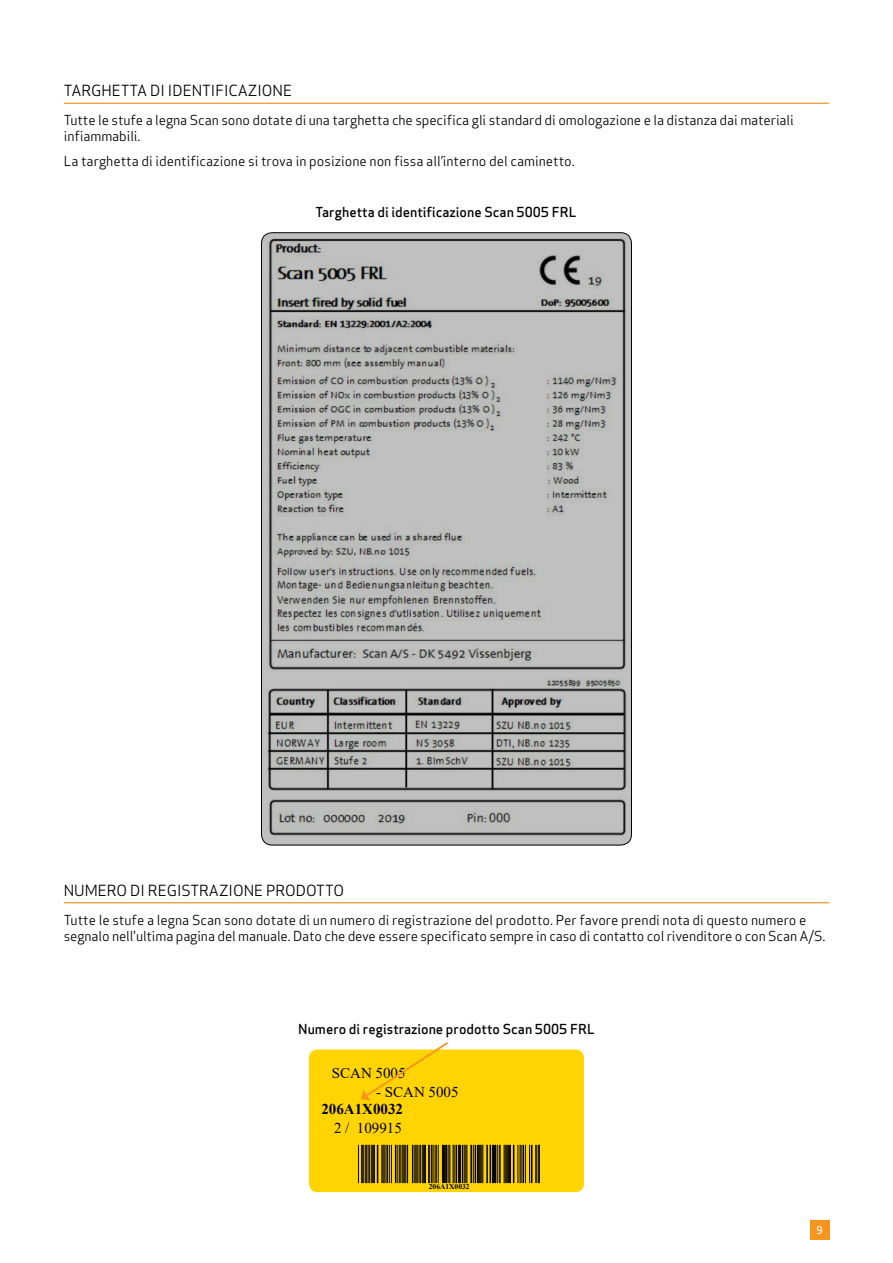
<style>
.page{position:relative;width:893px;height:1263px;background:#fff}
.page>*{position:absolute;margin:0;border:0;box-sizing:border-box;transform-origin:0 0}
.t1{font:15px "Apex Sans";color:#000}
.t2{font:15px "Times New Roman";color:#000}
.t3{font:700 15px "Times New Roman";color:#000}
.t4{font:13.5px/16.2px "Apex Sans";letter-spacing:-.005em;color:#000}
.t5{font:500 13.5px "Apex Sans";color:#000}
.t6{font:500 10.5px "Apex Sans";color:#fff}
.t7{font:700 7.5px "Times New Roman";color:#000}
</style>
<div class="page">
<svg style="left:261px;top:233px;width:370px;height:612px;background:#ababab"></svg>
<div style="left:309px;top:1049px;width:275px;height:143px;background:#ffd400;border-radius:9px"></div>
<hr style="left:358px;top:1145px;width:1px;height:38px;background:#000">
<hr style="left:361px;top:1145px;width:1px;height:38px;background:#000">
<hr style="left:362px;top:1145px;width:1px;height:38px;background:#000">
<hr style="left:364px;top:1145px;width:1px;height:38px;background:#000">
<hr style="left:365px;top:1145px;width:2px;height:38px;background:#000">
<hr style="left:368px;top:1145px;width:2px;height:38px;background:#000">
<hr style="left:377px;top:1145px;width:1px;height:38px;background:#000">
<hr style="left:386px;top:1145px;width:2px;height:38px;background:#000">
<hr style="left:395px;top:1145px;width:1px;height:38px;background:#000">
<hr style="left:399px;top:1145px;width:2px;height:38px;background:#000">
<hr style="left:407px;top:1145px;width:1px;height:38px;background:#000">
<hr style="left:412px;top:1145px;width:1px;height:38px;background:#000">
<hr style="left:419px;top:1145px;width:2px;height:38px;background:#000">
<hr style="left:431px;top:1145px;width:2px;height:38px;background:#000">
<hr style="left:435px;top:1145px;width:2px;height:38px;background:#000">
<hr style="left:446px;top:1145px;width:1px;height:38px;background:#000">
<hr style="left:455px;top:1145px;width:2px;height:38px;background:#000">
<hr style="left:462px;top:1145px;width:1px;height:38px;background:#000">
<hr style="left:470px;top:1145px;width:2px;height:38px;background:#000">
<hr style="left:475px;top:1145px;width:1px;height:38px;background:#000">
<hr style="left:486px;top:1145px;width:2px;height:38px;background:#000">
<hr style="left:490px;top:1145px;width:1px;height:38px;background:#000">
<hr style="left:495px;top:1145px;width:1px;height:38px;background:#000">
<hr style="left:499px;top:1145px;width:2px;height:38px;background:#000">
<hr style="left:513px;top:1145px;width:1px;height:38px;background:#000">
<hr style="left:522px;top:1145px;width:2px;height:38px;background:#000">
<hr style="left:531px;top:1145px;width:1px;height:38px;background:#000">
<hr style="left:535px;top:1145px;width:2px;height:38px;background:#000">
<hr style="left:367px;top:1145px;width:1px;height:38px;background:#000">
<hr style="left:371px;top:1145px;width:1px;height:38px;background:#000">
<hr style="left:372px;top:1145px;width:1px;height:38px;background:#000">
<hr style="left:373px;top:1145px;width:1px;height:38px;background:#000">
<hr style="left:374px;top:1145px;width:1px;height:38px;background:#000">
<hr style="left:382px;top:1145px;width:1px;height:38px;background:#000">
<hr style="left:383px;top:1145px;width:1px;height:38px;background:#000">
<hr style="left:384px;top:1145px;width:1px;height:38px;background:#000">
<hr style="left:385px;top:1145px;width:1px;height:38px;background:#000">
<hr style="left:389px;top:1145px;width:1px;height:38px;background:#000">
<hr style="left:391px;top:1145px;width:1px;height:38px;background:#000">
<hr style="left:398px;top:1145px;width:1px;height:38px;background:#000">
<hr style="left:402px;top:1145px;width:1px;height:38px;background:#000">
<hr style="left:403px;top:1145px;width:1px;height:38px;background:#000">
<hr style="left:404px;top:1145px;width:1px;height:38px;background:#000">
<hr style="left:405px;top:1145px;width:1px;height:38px;background:#000">
<hr style="left:415px;top:1145px;width:1px;height:38px;background:#000">
<hr style="left:416px;top:1145px;width:1px;height:38px;background:#000">
<hr style="left:417px;top:1145px;width:1px;height:38px;background:#000">
<hr style="left:418px;top:1145px;width:1px;height:38px;background:#000">
<hr style="left:422px;top:1145px;width:1px;height:38px;background:#000">
<hr style="left:423px;top:1145px;width:1px;height:38px;background:#000">
<hr style="left:424px;top:1145px;width:1px;height:38px;background:#000">
<hr style="left:425px;top:1145px;width:1px;height:38px;background:#000">
<hr style="left:428px;top:1145px;width:1px;height:38px;background:#000">
<hr style="left:429px;top:1145px;width:1px;height:38px;background:#000">
<hr style="left:434px;top:1145px;width:1px;height:38px;background:#000">
<hr style="left:438px;top:1145px;width:1px;height:38px;background:#000">
<hr style="left:442px;top:1145px;width:1px;height:38px;background:#000">
<hr style="left:443px;top:1145px;width:1px;height:38px;background:#000">
<hr style="left:444px;top:1145px;width:1px;height:38px;background:#000">
<hr style="left:445px;top:1145px;width:1px;height:38px;background:#000">
<hr style="left:449px;top:1145px;width:1px;height:38px;background:#000">
<hr style="left:450px;top:1145px;width:1px;height:38px;background:#000">
<hr style="left:453px;top:1145px;width:1px;height:38px;background:#000">
<hr style="left:454px;top:1145px;width:1px;height:38px;background:#000">
<hr style="left:458px;top:1145px;width:1px;height:38px;background:#000">
<hr style="left:459px;top:1145px;width:1px;height:38px;background:#000">
<hr style="left:460px;top:1145px;width:1px;height:38px;background:#000">
<hr style="left:464px;top:1145px;width:1px;height:38px;background:#000">
<hr style="left:466px;top:1145px;width:1px;height:38px;background:#000">
<hr style="left:467px;top:1145px;width:1px;height:38px;background:#000">
<hr style="left:473px;top:1145px;width:1px;height:38px;background:#000">
<hr style="left:477px;top:1145px;width:1px;height:38px;background:#000">
<hr style="left:478px;top:1145px;width:1px;height:38px;background:#000">
<hr style="left:479px;top:1145px;width:1px;height:38px;background:#000">
<hr style="left:480px;top:1145px;width:1px;height:38px;background:#000">
<hr style="left:481px;top:1145px;width:1px;height:38px;background:#000">
<hr style="left:483px;top:1145px;width:1px;height:38px;background:#000">
<hr style="left:492px;top:1145px;width:1px;height:38px;background:#000">
<hr style="left:493px;top:1145px;width:1px;height:38px;background:#000">
<hr style="left:494px;top:1145px;width:1px;height:38px;background:#000">
<hr style="left:497px;top:1145px;width:1px;height:38px;background:#000">
<hr style="left:504px;top:1145px;width:1px;height:38px;background:#000">
<hr style="left:505px;top:1145px;width:1px;height:38px;background:#000">
<hr style="left:506px;top:1145px;width:1px;height:38px;background:#000">
<hr style="left:507px;top:1145px;width:1px;height:38px;background:#000">
<hr style="left:508px;top:1145px;width:1px;height:38px;background:#000">
<hr style="left:509px;top:1145px;width:1px;height:38px;background:#000">
<hr style="left:510px;top:1145px;width:1px;height:38px;background:#000">
<hr style="left:518px;top:1145px;width:1px;height:38px;background:#000">
<hr style="left:520px;top:1145px;width:1px;height:38px;background:#000">
<hr style="left:521px;top:1145px;width:1px;height:38px;background:#000">
<hr style="left:525px;top:1145px;width:1px;height:38px;background:#000">
<hr style="left:529px;top:1145px;width:1px;height:38px;background:#000">
<hr style="left:538px;top:1145px;width:1px;height:38px;background:#000">
<hr style="left:539px;top:1145px;width:1px;height:38px;background:#000">
<svg style="left:361px;top:1042px;width:89px;height:59px"></svg>
<div style="left:810px;top:1220px;width:19px;height:20px;background:#f7941e"></div>
<hr style="left:64px;top:902px;width:765px;height:1px;background:#f7941e">
<hr style="left:64px;top:103px;width:765px;height:1px;background:#f7941e">
<p class="t1" style="left:64px;top:79px;width:230px">TARGHETTA DI IDENTIFICAZIONE</p>
<p class="t4" style="left:64px;top:111px;width:731px">Tutte le stufe a legna Scan sono dotate di una targhetta che specifica gli standard di omologazione e la distanza dai materiali infiammabili.</p>
<p class="t4" style="left:64px;top:152px;width:512px">La targhetta di identificazione si trova in posizione non fissa all’interno del caminetto.</p>
<p class="t5" style="left:315px;top:201px;width:262px">Targhetta di identificazione Scan 5005 FRL</p>
<p class="t1" style="left:64px;top:878px;width:282px">NUMERO DI REGISTRAZIONE PRODOTTO</p>
<p class="t4" style="left:64px;top:910px;width:763px">Tutte le stufe a legna Scan sono dotate di un numero di registrazione del prodotto. Per favore prendi nota di questo numero e segnalo nell'ultima pagina del manuale. Dato che deve essere specificato sempre in caso di contatto col rivenditore o con Scan A/S.</p>
<p class="t5" style="left:298px;top:1017px;width:298px">Numero di registrazione prodotto Scan 5005 FRL</p>
<p class="t2" style="left:332px;top:1063px;width:75px">SCAN 5005</p>
<p class="t2" style="left:376px;top:1081px;width:84px">- SCAN 5005</p>
<p class="t3" style="left:321px;top:1099px;width:83px">206A1X0032</p>
<p class="t2" style="left:334px;top:1118px;width:69px">2 / 109915</p>
<p class="t7" style="left:429px;top:1181px;width:42px">206A1X0032</p>
<p class="t6" style="left:816px;top:1221px;width:8px">9</p>
</div>
